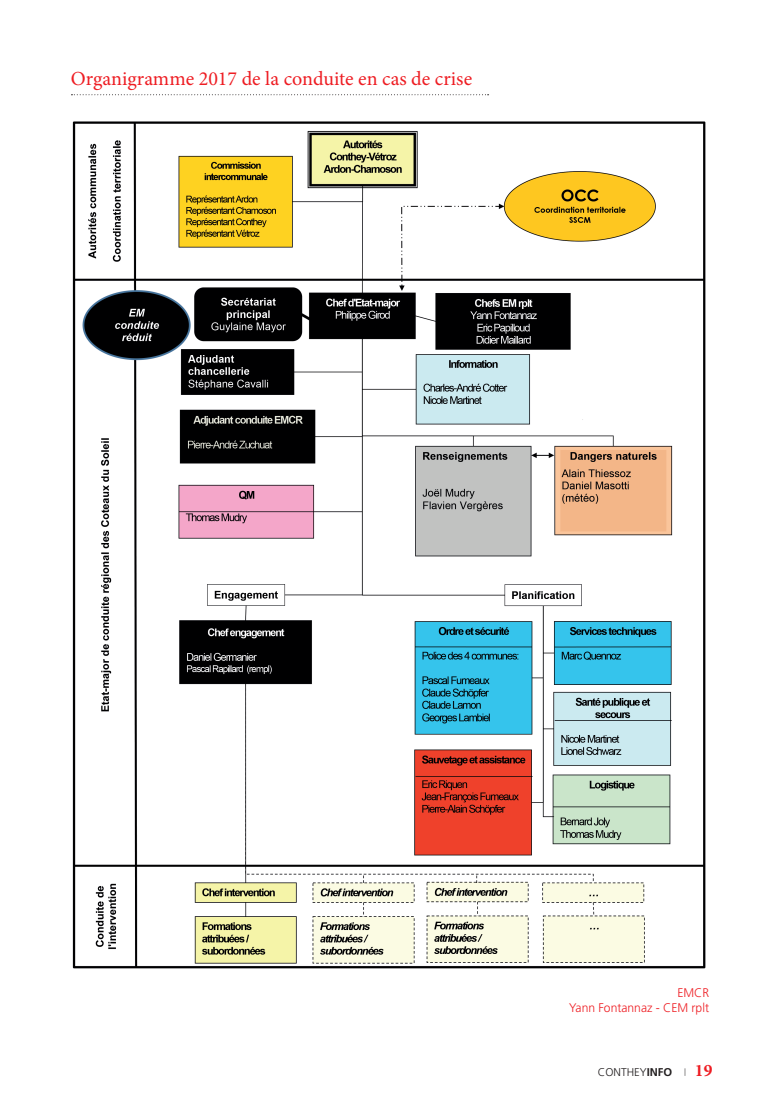
<style>
.page{position:relative;width:780px;height:1099px;background:#fff}
.page>*{position:absolute;margin:0;border:0;box-sizing:border-box;transform-origin:0 0}
.t1{font:20px "Minion Pro";color:#ee1d23}
.t2{font:700 17.5px "Minion Pro";color:#ee1d23}
.t3{font:300 12.5px/14.8px "Frutiger";color:#ee1d23;text-align:right}
.t4{font:300 11.25px "Frutiger";color:#231f20}
.s1{font-weight:700}
</style>
<div class="page">
<svg style="left:71px;top:94px;width:417px;height:1px"></svg>
<img style="left:72px;top:121px;width:634px;height:848px">
<p class="t1" style="left:71px;top:66px;width:402px">Organigramme 2017 de la conduite en cas de crise</p>
<p class="t3" style="left:569px;top:985px;width:141px">EMCR<br>Yann Fontannaz - CEM rplt</p>
<p class="t4" style="left:598px;top:1065px;width:90px">CONTHEY<span class="s1">INFO</span> <sup>|</sup></p>
<p class="t2" style="left:694px;top:1058px;width:19px">19</p>
</div>
